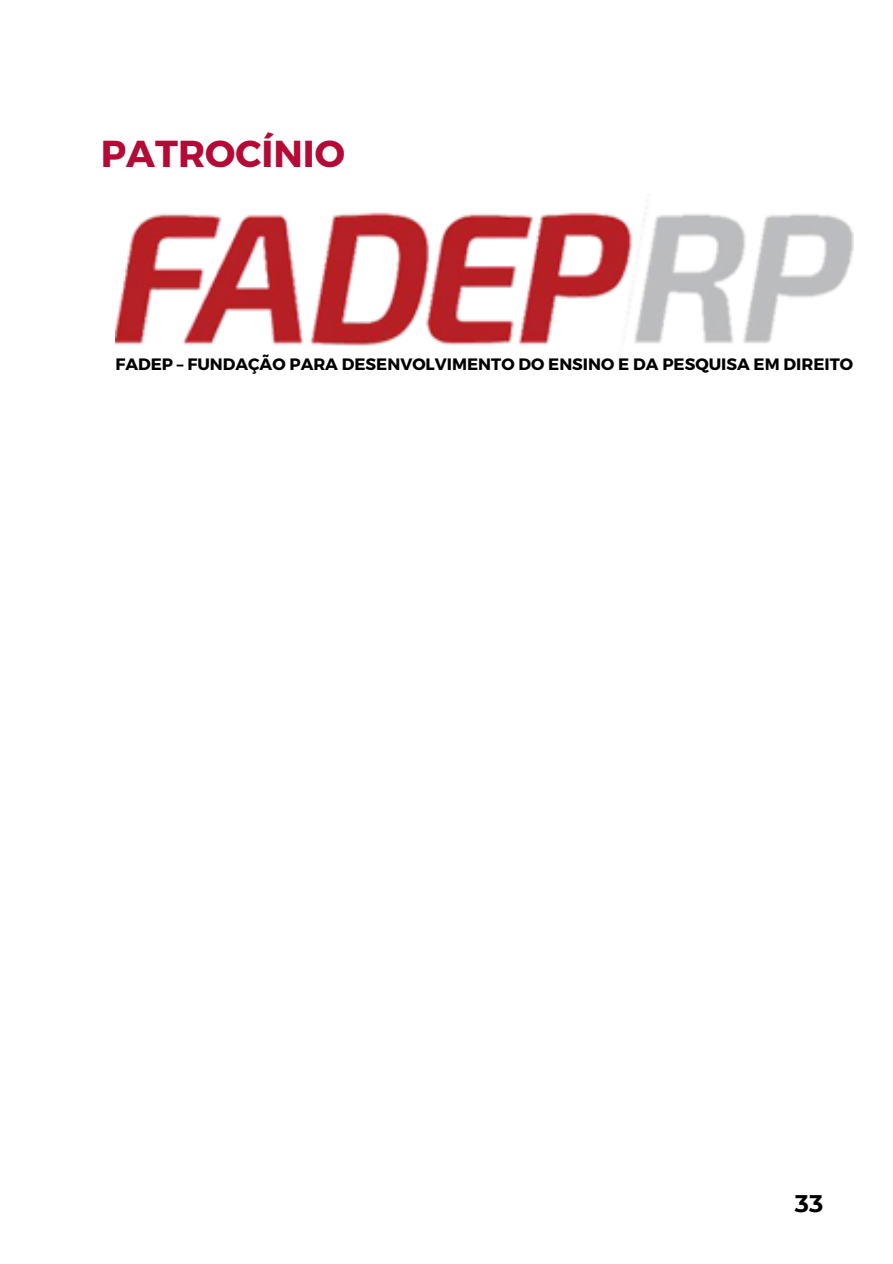
<style>
.page{position:relative;width:893px;height:1264px;background:#fff}
.page>*{position:absolute;margin:0;border:0;box-sizing:border-box;transform-origin:0 0}
.t1{font:700 37.5px "Montserrat";color:#b30b36}
.t2{font:700 24px "Montserrat";color:#000}
.t3{font:700 16.5px "Montserrat";color:#000}
</style>
<div class="page">
<img style="left:115px;top:207px;width:738px;height:139px">
<h1 class="t1" style="left:101px;top:129px;width:246px">PATROCÍNIO</h1>
<p class="t3" style="left:115px;top:354px;width:739px">FADEP – FUNDAÇÃO PARA DESENVOLVIMENTO DO ENSINO E DA PESQUISA EM DIREITO</p>
<h2 class="t2" style="left:794px;top:1189px;width:30px">33</h2>
</div>
